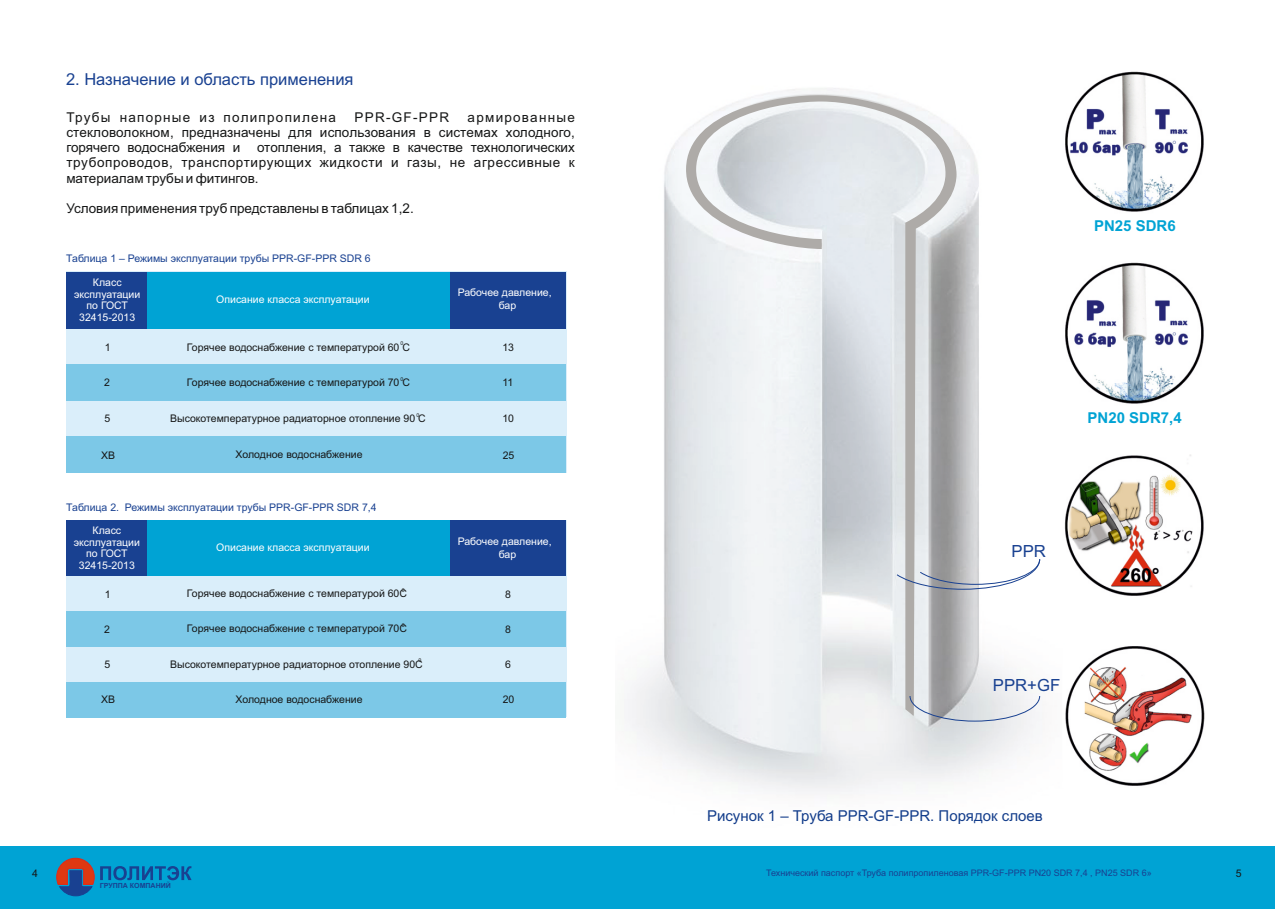
<style>
.page{position:relative;width:1275px;height:909px;background:#fff}
.page>*{position:absolute;margin:0;border:0;box-sizing:border-box;transform-origin:0 0}
.t1{font:16.8px "Arial";color:#194191}
.t2{font:16.5px "Arial";color:#194191}
.t3{font:15px "Arial";color:#133d8b}
.t4{font:700 15px "Arial";color:#00a3d4}
.t5{font:13.5px/15.1px "Arial";color:#151616;text-align:justify}
.t6{font:13.5px "Arial";letter-spacing:.09em;color:#151616}
.t7{font:10.5px "Arial";color:#151616}
.t8{font:10.5px/11.7px "Arial";color:#fff;text-align:center}
.t9{font:10.5px "Arial";color:#194191}
.t10{font:9px "Arial";color:#194191}
.t11{font:700 7.05px "Arial";color:#194191}
.t12{font:5.25px "Arial";color:#151616}
</style>
<div class="page">
<div style="left:66px;top:272px;width:500px;height:201px;background:#daeefa"></div>
<div style="left:66px;top:521px;width:500px;height:196px;background:#daeefa"></div>
<img style="left:627px;top:88px;width:407px;height:704px">
<img style="left:1065px;top:646px;width:140px;height:140px">
<svg style="left:685px;top:94px;width:272px;height:622px"></svg>
<svg style="left:909px;top:695px;width:132px;height:27px"></svg>
<svg style="left:896px;top:558px;width:145px;height:32px"></svg>
<div style="left:66px;top:272px;width:82px;height:56px;background:#194191"></div>
<div style="left:148px;top:272px;width:303px;height:56px;background:#00a3d4"></div>
<div style="left:451px;top:272px;width:115px;height:56px;background:#194191"></div>
<div style="left:66px;top:365px;width:82px;height:36px;background:#7cc8e7"></div>
<div style="left:66px;top:437px;width:82px;height:36px;background:#7cc8e7"></div>
<div style="left:148px;top:365px;width:303px;height:36px;background:#7cc8e7"></div>
<div style="left:148px;top:437px;width:303px;height:36px;background:#7cc8e7"></div>
<div style="left:451px;top:365px;width:115px;height:36px;background:#7cc8e7"></div>
<div style="left:451px;top:437px;width:115px;height:36px;background:#7cc8e7"></div>
<div style="left:0;top:846px;width:638px;height:63px;background:#00a3d4"></div>
<div style="left:638px;top:846px;width:637px;height:63px;background:#00a3d4"></div>
<div style="left:66px;top:521px;width:82px;height:55px;background:#194191"></div>
<div style="left:148px;top:521px;width:303px;height:55px;background:#00a3d4"></div>
<div style="left:451px;top:521px;width:115px;height:55px;background:#194191"></div>
<div style="left:66px;top:611px;width:82px;height:36px;background:#7cc8e7"></div>
<div style="left:66px;top:682px;width:82px;height:35px;background:#7cc8e7"></div>
<div style="left:148px;top:611px;width:303px;height:36px;background:#7cc8e7"></div>
<div style="left:148px;top:682px;width:303px;height:35px;background:#7cc8e7"></div>
<div style="left:451px;top:611px;width:115px;height:36px;background:#7cc8e7"></div>
<div style="left:451px;top:682px;width:115px;height:35px;background:#7cc8e7"></div>
<img style="left:1065px;top:262px;width:139px;height:142px">
<img style="left:1065px;top:71px;width:139px;height:141px">
<img style="left:1064px;top:454px;width:140px;height:142px">
<svg style="left:56px;top:858px;width:136px;height:38px"></svg>
<h2 class="t2" style="left:66px;top:73px;width:289px">2. Назначение и область применения</h2>
<p class="t6" style="left:66px;top:112px;width:271px">Трубы напорные из полипропилена</p>
<p class="t5" style="left:355px;top:111px;width:96px">PPR-GF-PPR</p>
<p class="t5" style="left:66px;top:111px;width:510px;text-indent:401px">армированные стекловолокном, предназначены для использования в системах холодного, горячего водоснабжения и отопления, а также в качестве технологических трубопроводов, транспортирующих жидкости и газы, не агрессивные к материалам трубы и фитингов.</p>
<p class="t5" style="left:66px;top:202px;width:349px">Условия применения труб представлены в таблицах 1,2.</p>
<p class="t9" style="left:66px;top:254px;width:306px">Таблица 1 – Режимы эксплуатации трубы PPR-GF-PPR SDR 6</p>
<p class="t8" style="left:74px;top:277px;width:68px">Класс эксплуатации по ГОСТ<br>32415-2013</p>
<p class="t7" style="left:105px;top:344px;width:7px">1</p>
<p class="t7" style="left:104px;top:379px;width:7px">2</p>
<p class="t7" style="left:104px;top:415px;width:7px">5</p>
<p class="t7" style="left:101px;top:451px;width:16px">ХВ</p>
<p class="t8" style="left:216px;top:294px;width:155px">Описание класса эксплуатации</p>
<p class="t8" style="left:458px;top:287px;width:95px;line-height:12.8px">Рабочее давление, бар</p>
<p class="t12" style="left:401px;top:342px;width:4px">0</p>
<p class="t7" style="left:187px;top:343px;width:224px">Горячее водоснабжение с температурой 60 С</p>
<p class="t12" style="left:401px;top:377px;width:4px">0</p>
<p class="t7" style="left:187px;top:378px;width:224px">Горячее водоснабжение с температурой 70 С</p>
<p class="t12" style="left:416px;top:413px;width:4px">0</p>
<p class="t7" style="left:170px;top:414px;width:257px">Высокотемпературное радиаторное отопление 90 С</p>
<p class="t7" style="left:236px;top:450px;width:129px">Холодное водоснабжение</p>
<p class="t7" style="left:502px;top:344px;width:13px">13</p>
<p class="t7" style="left:502px;top:379px;width:12px">11</p>
<p class="t7" style="left:502px;top:415px;width:13px">10</p>
<p class="t7" style="left:503px;top:451px;width:13px">25</p>
<p class="t9" style="left:66px;top:503px;width:312px">Таблица 2. Режимы эксплуатации трубы PPR-GF-PPR SDR 7,4</p>
<p class="t8" style="left:74px;top:525px;width:68px">Класс эксплуатации по ГОСТ<br>32415-2013</p>
<p class="t8" style="left:216px;top:542px;width:155px">Описание класса эксплуатации</p>
<p class="t8" style="left:458px;top:536px;width:95px;line-height:12.8px">Рабочее давление, бар</p>
<p class="t7" style="left:105px;top:590px;width:7px">1</p>
<p class="t12" style="left:402px;top:588px;width:4px">0</p>
<p class="t7" style="left:187px;top:589px;width:222px">Горячее водоснабжение с температурой 60С</p>
<p class="t7" style="left:104px;top:625px;width:7px">2</p>
<p class="t7" style="left:104px;top:660px;width:7px">5</p>
<p class="t7" style="left:101px;top:696px;width:16px">ХВ</p>
<p class="t12" style="left:402px;top:623px;width:4px">0</p>
<p class="t7" style="left:187px;top:625px;width:222px">Горячее водоснабжение с температурой 70С</p>
<p class="t12" style="left:419px;top:659px;width:4px">0</p>
<p class="t7" style="left:170px;top:660px;width:254px">Высокотемпературное радиаторное отопление 90С</p>
<p class="t7" style="left:236px;top:695px;width:129px">Холодное водоснабжение</p>
<p class="t7" style="left:505px;top:590px;width:7px">8</p>
<p class="t7" style="left:505px;top:625px;width:7px">8</p>
<p class="t7" style="left:505px;top:660px;width:7px">6</p>
<p class="t7" style="left:503px;top:696px;width:13px">20</p>
<h3 class="t4" style="left:1094px;top:220px;width:83px">PN25 SDR6</h3>
<h3 class="t4" style="left:1088px;top:412px;width:96px">PN20 SDR7,4</h3>
<h1 class="t1" style="left:1012px;top:544px;width:36px">PPR</h1>
<h1 class="t1" style="left:993px;top:679px;width:69px">PPR+GF</h1>
<h3 class="t3" style="left:707px;top:810px;width:337px">Рисунок 1 – Труба PPR-GF-PPR. Порядок слоев</h3>
<p class="t7" style="left:32px;top:870px;width:7px">4</p>
<p class="t10" style="left:766px;top:870px;width:387px">Технический паспорт «Труба полипропиленовая PPR-GF-PPR PN20 SDR 7,4 , PN25 SDR 6»</p>
<p class="t7" style="left:1236px;top:870px;width:7px">5</p>
<p class="t11" style="left:100px;top:883px;width:73px">ГРУППА КОМПАНИЙ</p>
</div>
